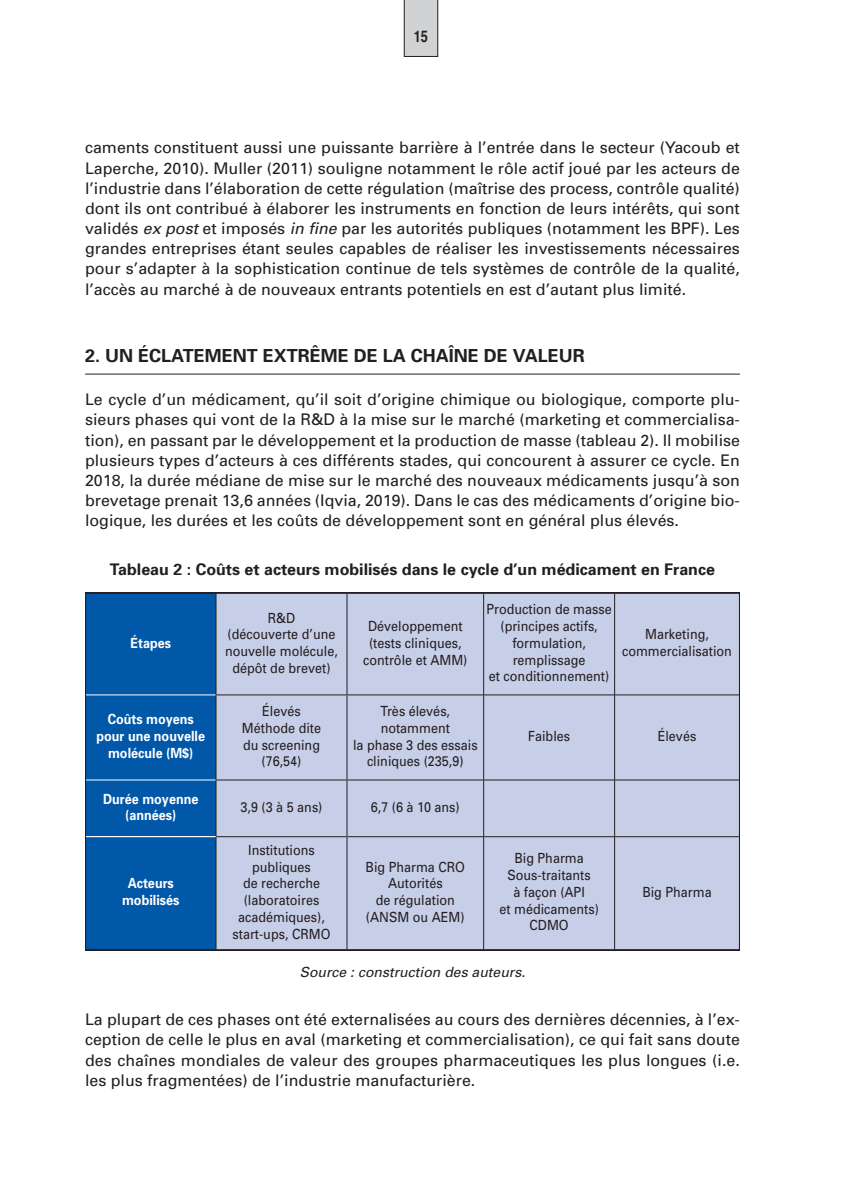
<style>
.page{position:relative;width:842px;height:1191px;background:#fff}
.page>*{position:absolute;margin:0;border:0;box-sizing:border-box;transform-origin:0 0}
.t1{font:700 18px "Univers";color:#231f20}
.t2{font:16px/20.2px "Univers";color:#231f20;text-align:justify}
.t3{font:700 16px "Univers";color:#231f20}
.t4{font:700 16px "Helvetica";color:#231f20;scale:.8 1}
.t5{font:14px/16.8px "Univers";color:#231f20;text-align:center;scale:.9 1}
.t6{font:700 14px/16.8px "Univers";color:#fff;text-align:center;scale:.9 1}
.t7{font:italic 14px "Univers";color:#231f20}
.s1{font-style:italic}
</style>
<div class="page">
<hr style="left:85px;top:373px;width:655px;height:1px;background:#231f20">
<svg style="left:404px;top:0;width:34px;height:57px;background:#c6c7c9"></svg>
<div style="left:85px;top:593px;width:131px;height:101px;background:#0157a8"></div>
<div style="left:216px;top:593px;width:131px;height:102px;background:#c7cee7"></div>
<div style="left:347px;top:593px;width:137px;height:102px;background:#c7cee7"></div>
<div style="left:484px;top:593px;width:131px;height:102px;background:#c7cee7"></div>
<div style="left:615px;top:593px;width:125px;height:102px;background:#c7cee7"></div>
<div style="left:85px;top:695px;width:131px;height:84px;background:#0157a8"></div>
<div style="left:216px;top:695px;width:131px;height:85px;background:#c7cee7"></div>
<div style="left:347px;top:695px;width:137px;height:85px;background:#c7cee7"></div>
<div style="left:484px;top:695px;width:131px;height:85px;background:#c7cee7"></div>
<div style="left:615px;top:695px;width:125px;height:85px;background:#c7cee7"></div>
<div style="left:85px;top:780px;width:131px;height:56px;background:#0157a8"></div>
<div style="left:216px;top:780px;width:131px;height:56px;background:#c7cee7"></div>
<div style="left:347px;top:780px;width:137px;height:56px;background:#c7cee7"></div>
<div style="left:484px;top:780px;width:131px;height:56px;background:#c7cee7"></div>
<div style="left:615px;top:780px;width:125px;height:56px;background:#c7cee7"></div>
<div style="left:85px;top:837px;width:131px;height:113px;background:#0157a8"></div>
<div style="left:216px;top:836px;width:131px;height:114px;background:#c7cee7"></div>
<div style="left:347px;top:836px;width:137px;height:114px;background:#c7cee7"></div>
<div style="left:484px;top:836px;width:131px;height:114px;background:#c7cee7"></div>
<div style="left:615px;top:836px;width:125px;height:114px;background:#c7cee7"></div>
<div style="left:85px;top:593px;width:655px;height:357px;border:2px solid #231f20"></div>
<hr style="left:215px;top:594px;width:1px;height:355px;background:#231f20">
<hr style="left:346px;top:594px;width:1px;height:355px;background:#231f20">
<hr style="left:483px;top:594px;width:1px;height:355px;background:#231f20">
<hr style="left:614px;top:594px;width:1px;height:355px;background:#231f20">
<hr style="left:86px;top:694px;width:130px;height:1px;background:#fff">
<hr style="left:216px;top:694px;width:130px;height:1px;background:#231f20">
<hr style="left:347px;top:694px;width:136px;height:1px;background:#231f20">
<hr style="left:484px;top:694px;width:130px;height:1px;background:#231f20">
<hr style="left:615px;top:694px;width:124px;height:1px;background:#231f20">
<hr style="left:86px;top:779px;width:130px;height:1px;background:#fff">
<hr style="left:216px;top:779px;width:130px;height:1px;background:#231f20">
<hr style="left:347px;top:779px;width:136px;height:1px;background:#231f20">
<hr style="left:484px;top:779px;width:130px;height:1px;background:#231f20">
<hr style="left:615px;top:779px;width:124px;height:1px;background:#231f20">
<hr style="left:86px;top:836px;width:130px;height:1px;background:#fff">
<hr style="left:216px;top:836px;width:130px;height:1px;background:#231f20">
<hr style="left:347px;top:836px;width:136px;height:1px;background:#231f20">
<hr style="left:484px;top:836px;width:130px;height:1px;background:#231f20">
<hr style="left:615px;top:836px;width:124px;height:1px;background:#231f20">
<p class="t4" style="left:414px;top:30px;width:19px">15</p>
<p class="t2" style="left:85px;top:139px;width:656px">caments constituent aussi une puissante barrière à l’entrée dans le secteur (Yacoub et Laperche, 2010). Muller (2011) souligne notamment le rôle actif joué par les acteurs de l’industrie dans l’élaboration de cette régulation (maîtrise des process, contrôle qualité) dont ils ont contribué à élaborer les instruments en fonction de leurs intérêts, qui sont validés <span class="s1">ex post</span> et imposés <span class="s1">in fine</span> par les autorités publiques (notamment les BPF). Les grandes entreprises étant seules capables de réaliser les investissements nécessaires pour s’adapter à la sophistication continue de tels systèmes de contrôle de la qualité, l’accès au marché à de nouveaux entrants potentiels en est d’autant plus limité.</p>
<p class="t1" style="left:85px;top:349px;width:501px">2. UN ÉCLATEMENT EXTRÊME DE LA CHAÎNE DE VALEUR</p>
<p class="t2" style="left:85px;top:391px;width:656px">Le cycle d’un médicament, qu’il soit d’origine chimique ou biologique, comporte plu&shy;sieurs phases qui vont de la R&amp;D à la mise sur le marché (marketing et commercialisa&shy;tion), en passant par le développement et la production de masse (tableau 2). Il mobilise plusieurs types d’acteurs à ces différents stades, qui concourent à assurer ce cycle. En 2018, la durée médiane de mise sur le marché des nouveaux médicaments jusqu’à son brevetage prenait 13,6 années (Iqvia, 2019). Dans le cas des médicaments d’origine bio&shy;logique, les durées et les coûts de développement sont en général plus élevés.</p>
<p class="t3" style="left:110px;top:563px;width:606px">Tableau 2 : Coûts et acteurs mobilisés dans le cycle d’un médicament en France</p>
<p class="t6" style="left:130px;top:635px;width:47px">Étapes</p>
<p class="t5" style="left:225px;top:610px;width:127px">R&amp;D<br>(découverte d’une nouvelle molécule, dépôt de brevet)</p>
<p class="t5" style="left:363px;top:619px;width:117px">Développement (tests cliniques, contrôle et AMM)</p>
<p class="t6" style="left:97px;top:712px;width:122px">Coûts moyens pour une nouvelle molécule (M$)</p>
<p class="t5" style="left:242px;top:704px;width:89px">Élevés<br>Méthode dite du screening (76,54)</p>
<p class="t5" style="left:353px;top:704px;width:140px">Très élevés, notamment<br>la phase 3 des essais cliniques (235,9)</p>
<p class="t6" style="left:103px;top:791px;width:107px">Durée moyenne (années)</p>
<p class="t5" style="left:241px;top:800px;width:93px">3,9 (3 à 5 ans)</p>
<p class="t5" style="left:371px;top:800px;width:100px">6,7 (6 à 10 ans)</p>
<p class="t5" style="left:486px;top:602px;width:141px">Production de masse (principes actifs, formulation, remplissage<br>et conditionnement)</p>
<p class="t5" style="left:622px;top:627px;width:124px">Marketing, commercialisation</p>
<p class="t5" style="left:528px;top:729px;width:48px">Faibles</p>
<p class="t5" style="left:658px;top:729px;width:44px">Élevés</p>
<p class="t6" style="left:122px;top:876px;width:65px">Acteurs mobilisés</p>
<p class="t5" style="left:232px;top:842px;width:110px">Institutions publiques<br>de recherche (laboratoires académiques), start-ups, CRMO</p>
<p class="t5" style="left:366px;top:859px;width:112px">Big Pharma CRO<br>Autorités<br>de régulation (ANSM ou AEM)</p>
<p class="t5" style="left:499px;top:851px;width:112px">Big Pharma<br>Sous-traitants<br>à façon (API<br>et médicaments)<br>CDMO</p>
<p class="t5" style="left:642px;top:884px;width:79px">Big Pharma</p>
<p class="t7" style="left:300px;top:966px;width:227px">Source : construction des auteurs.</p>
<p class="t2" style="left:85px;top:1011px;width:656px">La plupart de ces phases ont été externalisées au cours des dernières décennies, à l’ex&shy;ception de celle le plus en aval (marketing et commercialisation), ce qui fait sans doute des chaînes mondiales de valeur des groupes pharmaceutiques les plus longues (i.e. les plus fragmentées) de l’industrie manufacturière.</p>
</div>
